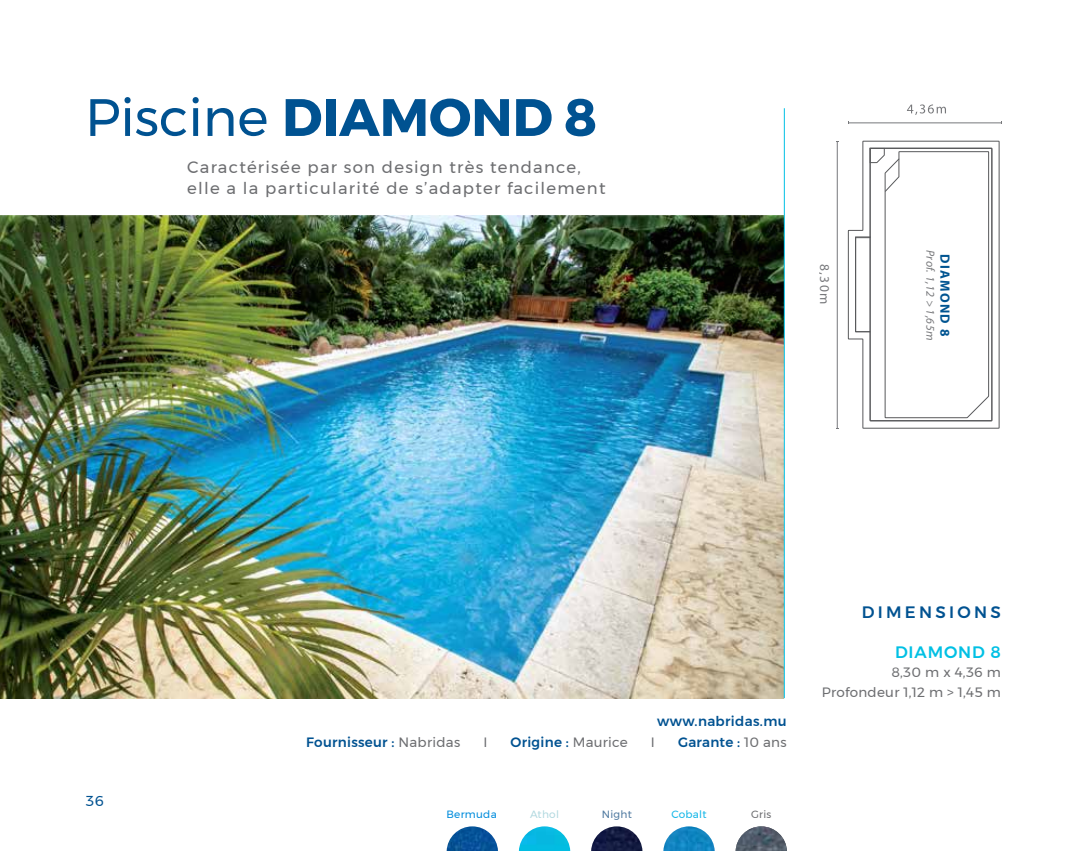
<style>
.page{position:relative;width:1085px;height:851px;background:#fff}
.page>*{position:absolute;margin:0;border:0;box-sizing:border-box;transform-origin:0 0}
.t1{font:700 52.5px "Montserrat";color:#005291}
.t2{font:16.5px/21px "Montserrat";letter-spacing:.075em;color:#6d6e71}
.t3{font:500 16.5px "Montserrat";letter-spacing:.2em;color:#005291}
.t4{font:500 16.5px "Montserrat";letter-spacing:.05em;color:#00c0e4}
.t5{font:14.4px "Montserrat";color:#005291}
.t6{font:500 13.5px "Montserrat";letter-spacing:.02em;color:#005291}
.t7{font:13.5px/19.5px "Montserrat";letter-spacing:.02em;color:#6d6e71;text-align:right}
.t8{font:700 13.5px "Myriad Pro";letter-spacing:.1em;color:#005491}
.t9{font:13.5px "Myriad Pro";color:#77787b}
.t10{font:italic 11.85px "Myriad Pro";letter-spacing:.03em;color:#77787b}
.t11{font:10.5px "Montserrat";color:#008cdc}
.t12{font:10.5px "Montserrat";letter-spacing:.025em;color:#15b7e8}
.t13{font:10.5px "Montserrat";letter-spacing:.025em;color:#b2d9e0}
.t14{font:10.5px "Montserrat";color:#517ba1}
.t15{font:10.5px "Montserrat";color:#6d6e71}
.s1{font-weight:400}
.s2{font-weight:400;color:#6d6e71}
</style>
<div class="page">
<img style="left:0;top:216px;width:783px;height:482px">
<hr style="left:783px;top:108px;width:1px;height:590px;background:#00c0e4">
<hr style="left:848px;top:123px;width:153px;height:1px;background:#77787b">
<hr style="left:836px;top:142px;width:1px;height:286px;background:#77787b">
<svg style="left:847px;top:141px;width:152px;height:287px"></svg>
<svg style="left:869px;top:148px;width:123px;height:273px"></svg>
<div style="left:855px;top:237px;width:15px;height:95px;border:1px solid #58595b"></div>
<svg style="left:907px;top:104px;width:38px;height:11px"></svg>
<img style="left:446px;top:826px;width:52px;height:24px">
<img style="left:519px;top:826px;width:51px;height:24px">
<img style="left:591px;top:826px;width:51px;height:24px">
<img style="left:663px;top:826px;width:51px;height:24px">
<img style="left:735px;top:826px;width:51px;height:24px">
<h1 class="t1" style="left:85px;top:75px;width:514px"><span class="s1">Piscine</span> DIAMON D 8</h1>
<p class="t2" style="left:187px;top:156px;width:420px">Caractérisée par son design très tendance, elle a la particularité de s’adapter facilement</p>
<p class="t10" style="left:937px;top:250px;width:92px;rotate:90deg">Prof. 1,12 &gt; 1,65m</p>
<p class="t9" style="left:833px;top:264px;width:42px;rotate:90deg">8,30m</p>
<p class="t8" style="left:953px;top:254px;width:84px;rotate:90deg">DIAMOND 8</p>
<p class="t5" style="left:86px;top:789px;width:19px">36</p>
<p class="t6" style="left:657px;top:710px;width:131px">www.nabridas.mu</p>
<p class="t6" style="left:306px;top:731px;width:155px">Fournisseur : <span class="s2">Nabridas</span></p>
<p class="t7" style="left:483px;top:732px;width:3px">I</p>
<p class="t6" style="left:510px;top:731px;width:119px">Origine : <span class="s2">Maurice</span></p>
<p class="t7" style="left:650px;top:732px;width:3px">I</p>
<p class="t6" style="left:678px;top:731px;width:110px">Garante : <span class="s2">10 ans</span></p>
<p class="t11" style="left:446px;top:806px;width:52px">Bermuda</p>
<p class="t13" style="left:530px;top:806px;width:31px">Athol</p>
<p class="t14" style="left:601px;top:806px;width:32px">Night</p>
<p class="t12" style="left:671px;top:806px;width:37px">Cobalt</p>
<p class="t15" style="left:751px;top:806px;width:22px">Gris</p>
<p class="t3" style="left:861px;top:599px;width:138px">D imens ions</p>
<p class="t4" style="left:894px;top:639px;width:107px">Diamond 8</p>
<p class="t7" style="left:821px;top:662px;width:181px">8,30 m x 4,36 m<br>Profondeur 1,12 m &gt; 1,45 m</p>
</div>
